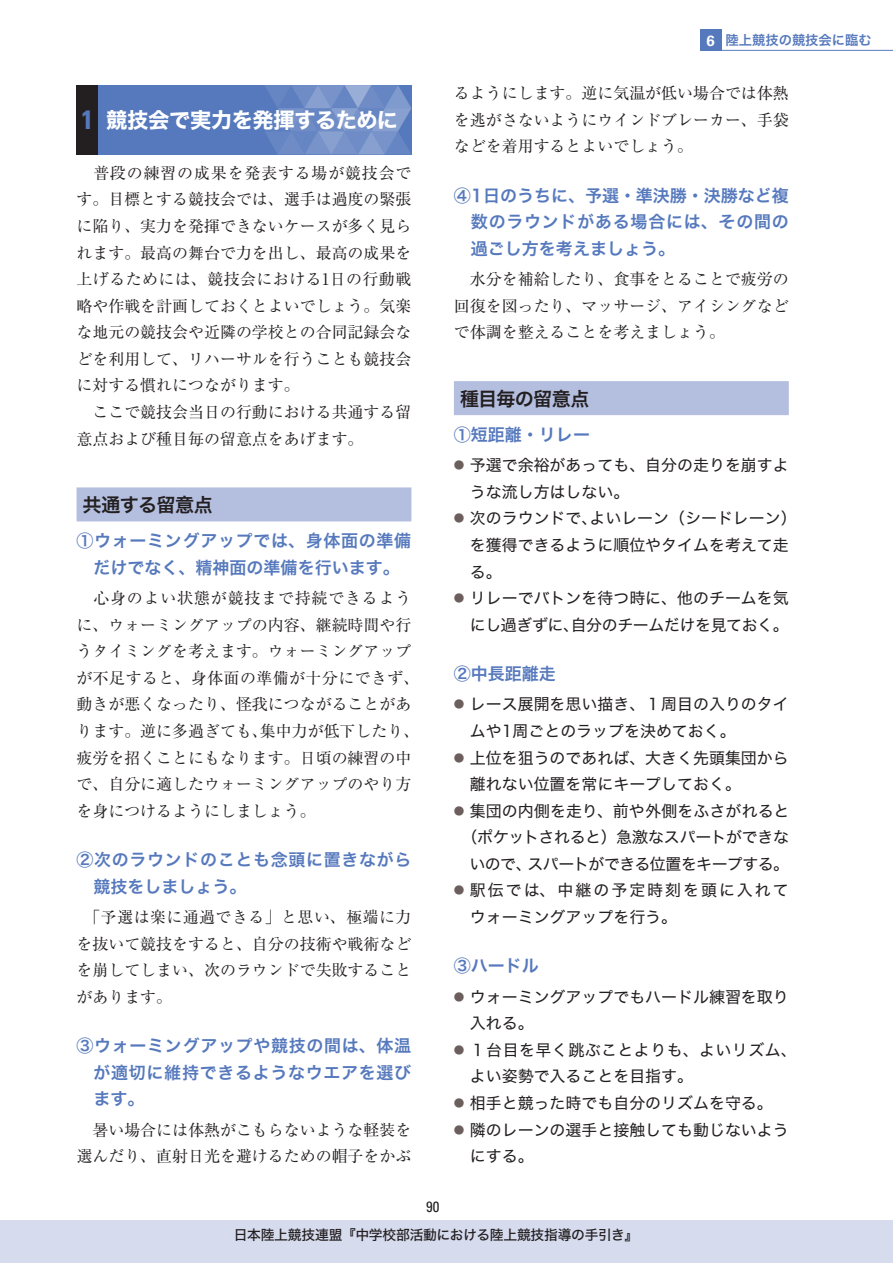
<style>
.page{position:relative;width:893px;height:1263px;background:#fff}
.page>*{position:absolute;margin:0;border:0;box-sizing:border-box;transform-origin:0 0}
.t1{font:21.3px "Hira Kaku Std N W7";letter-spacing:-.02em;color:#fff}
.t2{font:19.2px "Hira Kaku Std N W6";letter-spacing:-.035em;color:#231f20}
.t3{font:16.95px/26.5px "Hira Kaku Std N W6";letter-spacing:.04em;color:#5679bd;text-align:justify}
.t4{font:15.9px/26.5px "Ryumin Pro";color:#231f20}
.t5{font:15.9px/26.5px "Hira Kaku Std N W4";color:#231f20}
.t6{font:15.9px/26.5px "Hira Kaku Std N W4";letter-spacing:-.02em;color:#231f20;text-align:right}
.t7{font:15.9px/26.5px "Hira Kaku Std N W4";letter-spacing:.03em;color:#231f20}
.t8{font:15.9px/26.5px "Hira Kaku Std N W4";letter-spacing:.125em;color:#231f20}
.t9{font:condensed 14.85px "Univers";color:#231f20}
.t10{font:13.8px "Hira Kaku Std N W5";letter-spacing:-.02em;color:#231f20}
.t11{font:13.35px "Hira Kaku Std N W6";color:#5679bd}
.s1{font-family:"Univers";font-weight:700;font-stretch:condensed;font-size:26.55px;color:#5679bd}
.s2{font-family:"Univers";font-weight:700;font-size:14.85px;color:#fff}
.s3{font-size:10.65px;color:#6b5e5c}
</style>
<div class="page">
<div style="left:0;top:1220px;width:893px;height:43px;background:#d6dbee"></div>
<div style="left:700px;top:29px;width:21px;height:22px;background:#5679bd"></div>
<hr style="left:700px;top:50px;width:193px;height:1px;background:#5679bd">
<div style="left:77px;top:487px;width:334px;height:34px;background:#b4bedf"></div>
<div style="left:98px;top:85px;width:313px;height:69px;background:#5679bd"></div>
<div style="left:77px;top:85px;width:21px;height:69px;background:#231f20"></div>
<svg style="left:265px;top:85px;width:146px;height:69px"></svg>
<div style="left:454px;top:381px;width:335px;height:34px;background:#b4bedf"></div>
<h1 class="t1" style="left:81px;top:103px;width:318px"><span class="s1">1</span> 競技会で実力を発揮するために</h1>
<p class="t4" style="left:77px;top:159px;width:336px">　普段の練習の成果を発表する場が競技会です。目標とする競技会では、選手は過度の緊張に陥り、実力を発揮できないケースが多く見られます。最高の舞台で力を出し、最高の成果を上げるためには、競技会における1日の行動戦略や作戦を計画しておくとよいでしょう。気楽な地元の競技会や近隣の学校との合同記録会などを利用して、リハーサルを行うことも競技会に対する慣れにつながります。<br>　ここで競技会当日の行動における共通する留意点および種目毎の留意点をあげます。</p>
<p class="t2" style="left:83px;top:490px;width:132px">共通する留意点</p>
<p class="t3" style="left:77px;top:528px;width:336px;text-align:center">①ウォーミングアップでは、身体面の準備だけでなく、精神面の準備を行います。</p>
<p class="t4" style="left:77px;top:584px;width:344px">　心身のよい状態が競技まで持続できるように、ウォーミングアップの内容、継続時間や行うタイミングを考えます。ウォーミングアップが不足すると、身体面の準備が十分にできず、動きが悪くなったり、怪我につながることがあります。逆に多過ぎても、集中力が低下したり、疲労を招くことにもなります。日頃の練習の中で、自分に適したウォーミングアップのやり方を身につけるようにしましょう。</p>
<p class="t3" style="left:94px;top:847px;width:319px;text-indent:-17px">②次のラウンドのことも念頭に置きながら競技をしましょう。</p>
<p class="t4" style="left:77px;top:903px;width:336px;text-align:justify">　「予選は楽に通過できる」と思い、極端に力を抜いて競技をすると、自分の技術や戦術などを崩してしまい、次のラウンドで失敗することがあります。</p>
<p class="t3" style="left:94px;top:1033px;width:319px;text-indent:-17px">③ウォーミングアップや競技の間は、体温が適切に維持できるようなウエアを選びます。</p>
<p class="t4" style="left:77px;top:1115px;width:336px">　暑い場合には体熱がこもらないような軽装を選んだり、直射日光を避けるための帽子をかぶ</p>
<p class="t11" style="left:706px;top:30px;width:167px"><span class="s2">6</span> 陸上競技の競技会に臨む</p>
<p class="t4" style="left:454px;top:79px;width:336px;text-align:justify">るようにします。逆に気温が低い場合では体熱を逃がさないようにウインドブレーカー、手袋などを着用するとよいでしょう。</p>
<p class="t3" style="left:471px;top:182px;width:319px;text-indent:-17px">④1日のうちに、予選・準決勝・決勝など複数のラウンドがある場合には、その間の過ごし方を考えましょう。</p>
<p class="t4" style="left:454px;top:265px;width:336px;text-align:justify">　水分を補給したり、食事をとることで疲労の回復を図ったり、マッサージ、アイシングなどで体調を整えることを考えましょう。</p>
<p class="t2" style="left:460px;top:384px;width:131px">種目毎の留意点</p>
<p class="t3" style="left:454px;top:421px;width:138px">①短距離・リレー</p>
<p class="t5" style="left:470px;top:452px;width:320px;text-indent:-16px"><span class="s3">●</span> 予選で余裕があっても、自分の走りを崩すような流し方はしない。</p>
<p class="t5" style="left:470px;top:505px;width:328px;text-indent:-16px"><span class="s3">●</span> 次のラウンドで、よいレーン（シードレーン）を獲得できるように順位やタイムを考えて走る。</p>
<p class="t5" style="left:454px;top:585px;width:336px;text-align:right"><span class="s3">●</span> リレーでバトンを待つ時に、他のチームを気にし過ぎずに、自分のチームだけを見ておく。</p>
<p class="t3" style="left:454px;top:661px;width:104px">②中長距離走</p>
<p class="t5" style="left:470px;top:691px;width:320px;text-indent:-16px"><span class="s3">●</span> レース展開を思い描き、１周目の入りのタイムや1周ごとのラップを決めておく。</p>
<p class="t5" style="left:470px;top:744px;width:320px;text-indent:-16px"><span class="s3">●</span> 上位を狙うのであれば、大きく先頭集団から離れない位置を常にキープしておく。</p>
<p class="t6" style="left:454px;top:797px;width:337px"><span class="s3">●</span> 集団の内側を走り、前や外側をふさがれると（ポケットされると）急激なスパートができないので、スパートができる位置をキープする。</p>
<p class="t8" style="left:470px;top:877px;width:320px;text-indent:-16px"><span class="s3">●</span> 駅伝では、中継の予定時刻を頭に入れてウォーミングアップを行う。</p>
<p class="t3" style="left:454px;top:953px;width:87px">③ハードル</p>
<p class="t5" style="left:470px;top:983px;width:320px;text-indent:-16px"><span class="s3">●</span> ウォーミングアップでもハードル練習を取り入れる。</p>
<p class="t7" style="left:470px;top:1036px;width:328px;text-indent:-16px"><span class="s3">●</span> １台目を早く跳ぶことよりも、よいリズム、よい姿勢で入ることを目指す。</p>
<p class="t5" style="left:454px;top:1090px;width:320px"><span class="s3">●</span> 相手と競った時でも自分のリズムを守る。</p>
<p class="t5" style="left:470px;top:1116px;width:320px;text-indent:-16px"><span class="s3">●</span> 隣のレーンの選手と接触しても動じないようにする。</p>
<p class="t9" style="left:426px;top:1197px;width:15px">90</p>
<p class="t10" style="left:234px;top:1224px;width:406px">日本陸上競技連盟『中学校部活動における陸上競技指導の手引き』</p>
</div>
